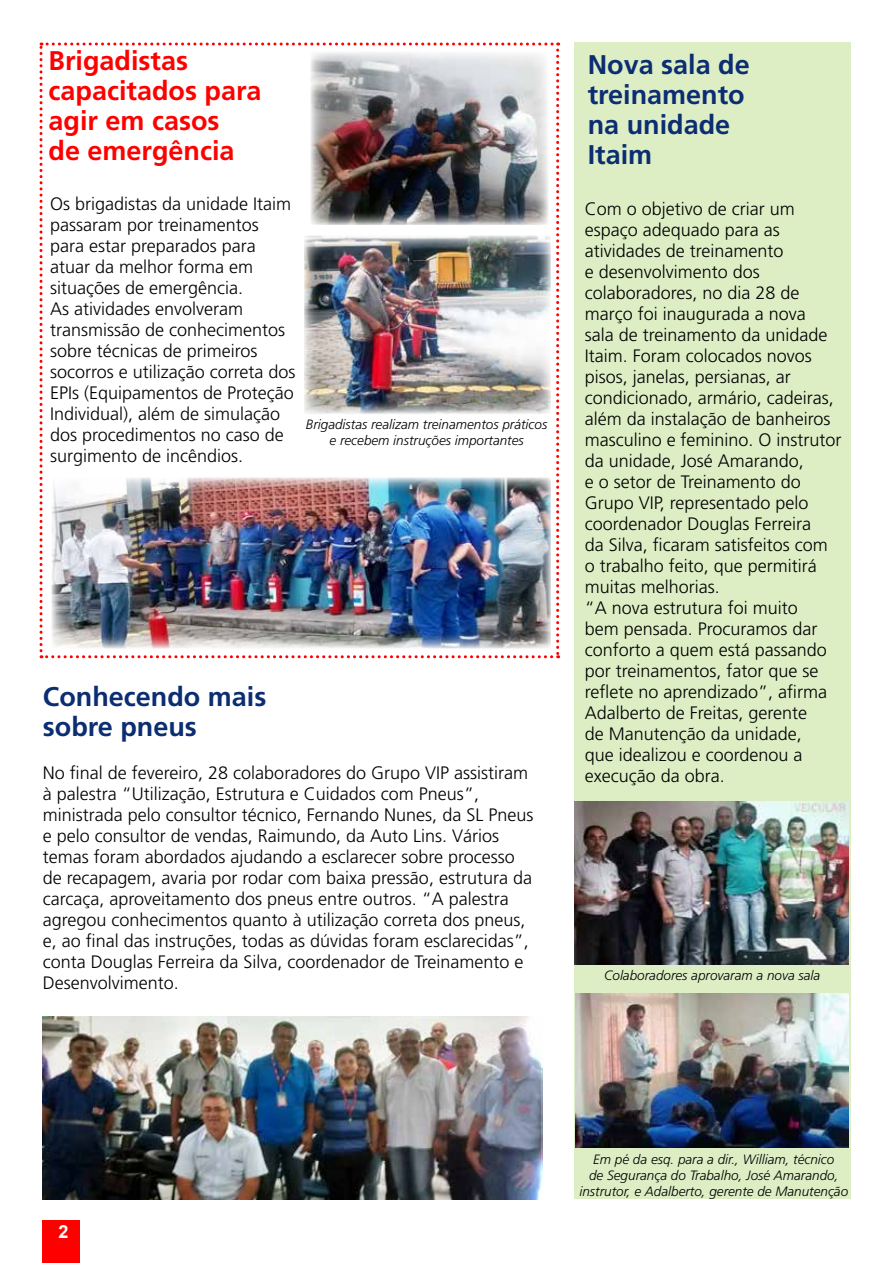
<style>
.page{position:relative;width:893px;height:1263px;background:#fff}
.page>*{position:absolute;margin:0;border:0;box-sizing:border-box;transform-origin:0 0}
.t1{font:700 27px/30px "Frutiger";color:#0b2d72}
.t2{font:700 27px/30px "Frutiger";color:#f00}
.t3{font:300 18px/21px "Frutiger";color:#000}
.t4{font:700 18px "Arial";color:#fff}
.t5{font:italic 300 13.5px/16.2px "Frutiger";color:#000;text-align:center}
</style>
<div class="page">
<div style="left:42px;top:1220px;width:37px;height:43px;background:#f00"></div>
<svg style="left:40px;top:43px;width:519px;height:615px"></svg>
<div style="left:574px;top:43px;width:276px;height:1156px;background:#ddeec5"></div>
<img style="left:310px;top:52px;width:238px;height:173px">
<img style="left:52px;top:478px;width:499px;height:170px">
<img style="left:304px;top:236px;width:247px;height:178px">
<img style="left:43px;top:1016px;width:499px;height:183px">
<img style="left:574px;top:801px;width:275px;height:163px">
<img style="left:576px;top:993px;width:273px;height:155px">
<h1 class="t2" style="left:49px;top:46px;width:215px">Brigadistas capacitados para agir em casos<br>de emergência</h1>
<h1 class="t1" style="left:588px;top:50px;width:164px">Nova sala de treinamento na unidade<br>Itaim</h1>
<p class="t3" style="left:50px;top:194px;width:247px">Os brigadistas da unidade Itaim passaram por treinamentos para estar preparados para atuar da melhor forma em situações de emergência.<br>As atividades envolveram transmissão de conhecimentos sobre técnicas de primeiros socorros e utilização correta dos<br>EPIs (Equipamentos de Proteção<br>Individual), além de simulação dos procedimentos no caso de surgimento de incêndios.</p>
<p class="t5" style="left:306px;top:416px;width:243px">Brigadistas realizam treinamentos práticos e recebem instruções importantes</p>
<h1 class="t1" style="left:43px;top:682px;width:225px">Conhecendo mais sobre pneus</h1>
<p class="t3" style="left:43px;top:762px;width:492px">No final de fevereiro, 28 colaboradores do Grupo VIP assistiram à palestra “Utilização, Estrutura e Cuidados com Pneus”, ministrada pelo consultor técnico, Fernando Nunes, da SL Pneus e pelo consultor de vendas, Raimundo, da Auto Lins. Vários temas foram abordados ajudando a esclarecer sobre processo de recapagem, avaria por rodar com baixa pressão, estrutura da carcaça, aproveitamento dos pneus entre outros. “A palestra agregou conhecimentos quanto à utilização correta dos pneus, e, ao final das instruções, todas as dúvidas foram esclarecidas”, conta Douglas Ferreira da Silva, coordenador de Treinamento e Desenvolvimento.</p>
<p class="t3" style="left:585px;top:198px;width:258px">Com o objetivo de criar um espaço adequado para as atividades de treinamento<br>e desenvolvimento dos colaboradores, no dia 28 de março foi inaugurada a nova<br>sala de treinamento da unidade<br>Itaim. Foram colocados novos pisos, janelas, persianas, ar condicionado, armário, cadeiras, além da instalação de banheiros masculino e feminino. O instrutor da unidade, José Amarando,<br>e o setor de Treinamento do<br>Grupo VIP, representado pelo coordenador Douglas Ferreira<br>da Silva, ficaram satisfeitos com o trabalho feito, que permitirá muitas melhorias.<br>“A nova estrutura foi muito<br>bem pensada. Procuramos dar conforto a quem está passando por treinamentos, fator que se reflete no aprendizado”, afirma<br>Adalberto de Freitas, gerente<br>de Manutenção da unidade,<br>que idealizou e coordenou a execução da obra.</p>
<p class="t5" style="left:604px;top:967px;width:218px">Colaboradores aprovaram a nova sala</p>
<p class="t4" style="left:58px;top:1220px;width:12px">2</p>
<p class="t5" style="left:579px;top:1151px;width:270px">Em pé da esq. para a dir., William, técnico<br>de Segurança do Trabalho, José Amarando, instrutor, e Adalberto, gerente de Manutenção</p>
</div>
